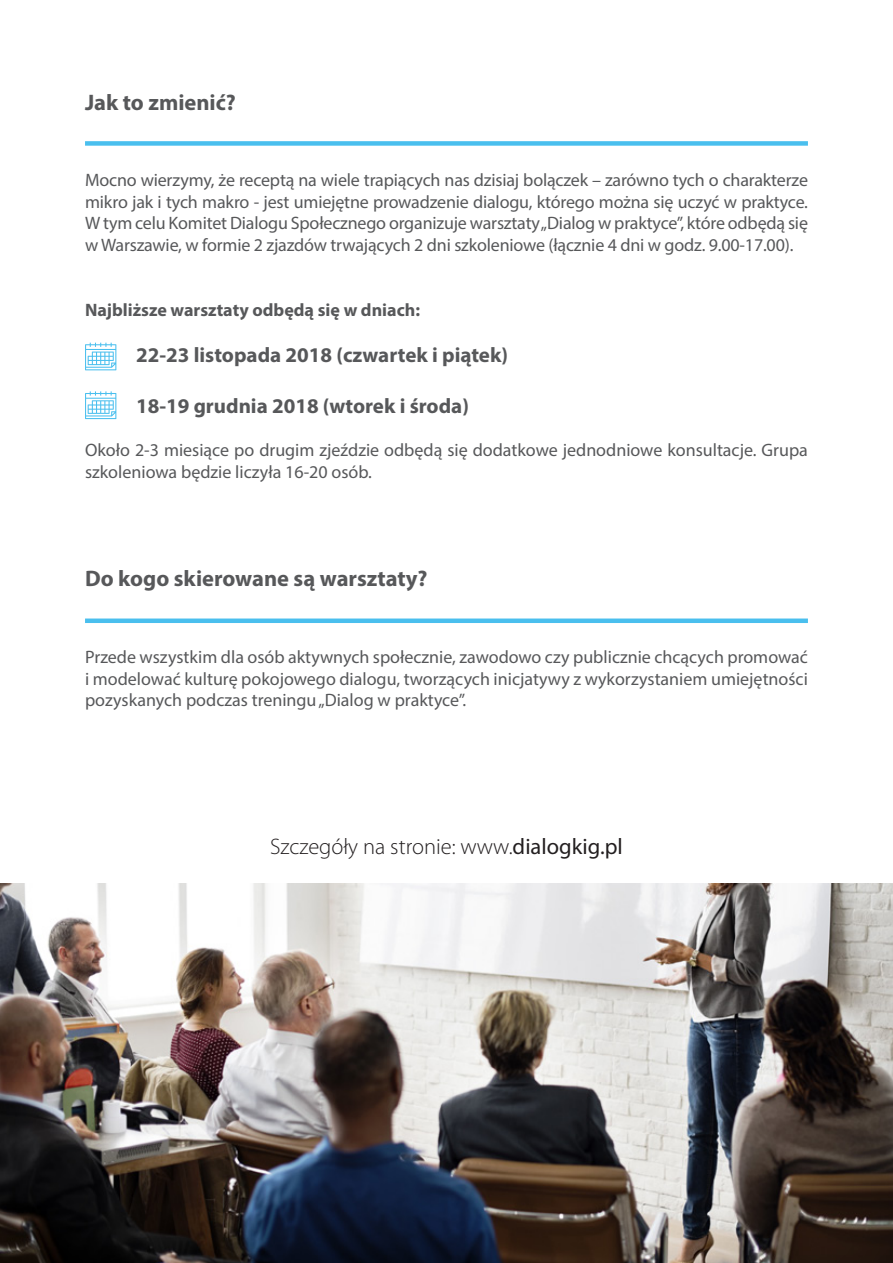
<style>
.page{position:relative;width:893px;height:1263px;background:#fff}
.page>*{position:absolute;margin:0;border:0;box-sizing:border-box;transform-origin:0 0}
.t1{font:700 22.5px "Myriad Pro";color:#57585a}
.t2{font:300 22.5px "Myriad Pro";color:#231f20}
.t3{font:700 21px "Myriad Pro";color:#57585a}
.t4{font:18px/21.6px "Myriad Pro";color:#57585a;text-align:justify}
.t5{font:700 18px "Myriad Pro";color:#57585a}
.s1{font-weight:400}
</style>
<div class="page">
<div style="left:85px;top:141px;width:723px;height:5px;background:#4abfee"></div>
<div style="left:85px;top:618px;width:723px;height:5px;background:#4abfee"></div>
<svg style="left:85px;top:343px;width:31px;height:27px"></svg>
<svg style="left:85px;top:391px;width:31px;height:28px"></svg>
<img style="left:0;top:883px;width:893px;height:380px">
<p class="t1" style="left:85px;top:88px;width:152px">Jak to zmienić?</p>
<p class="t4" style="left:85px;top:169px;width:724px">Mocno wierzymy, że receptą na wiele trapiących nas dzisiaj bolączek – zarówno tych o charakterze mikro jak i tych makro - jest umiejętne prowadzenie dialogu, którego można się uczyć w praktyce.<br>W tym celu Komitet Dialogu Społecznego organizuje warsztaty „Dialog w praktyce”, które odbędą się w Warszawie, w formie 2 zjazdów trwających 2 dni szkoleniowe (łącznie 4 dni w godz. 9.00-17.00).</p>
<p class="t5" style="left:85px;top:298px;width:336px">Najbliższe warsztaty odbędą się w dniach:</p>
<p class="t3" style="left:136px;top:342px;width:373px">22-23 listopada 2018 (czwartek i piątek)</p>
<p class="t3" style="left:136px;top:392px;width:334px">18-19 grudnia 2018 (wtorek i środa)</p>
<p class="t4" style="left:85px;top:439px;width:724px">Około 2-3 miesiące po drugim zjeździe odbędą się dodatkowe jednodniowe konsultacje. Grupa szkoleniowa będzie liczyła 16-20 osób.</p>
<p class="t1" style="left:85px;top:563px;width:344px">Do kogo skierowane są warsztaty?</p>
<p class="t4" style="left:85px;top:646px;width:724px">Przede wszystkim dla osób aktywnych społecznie, zawodowo czy publicznie chcących promować i modelować kulturę pokojowego dialogu, tworzących inicjatywy z wykorzystaniem umiejętności pozyskanych podczas treningu „Dialog w praktyce”.</p>
<p class="t2" style="left:270px;top:834px;width:354px">Szczegóły na stronie: www.<span class="s1">dialogkig.pl</span></p>
</div>
